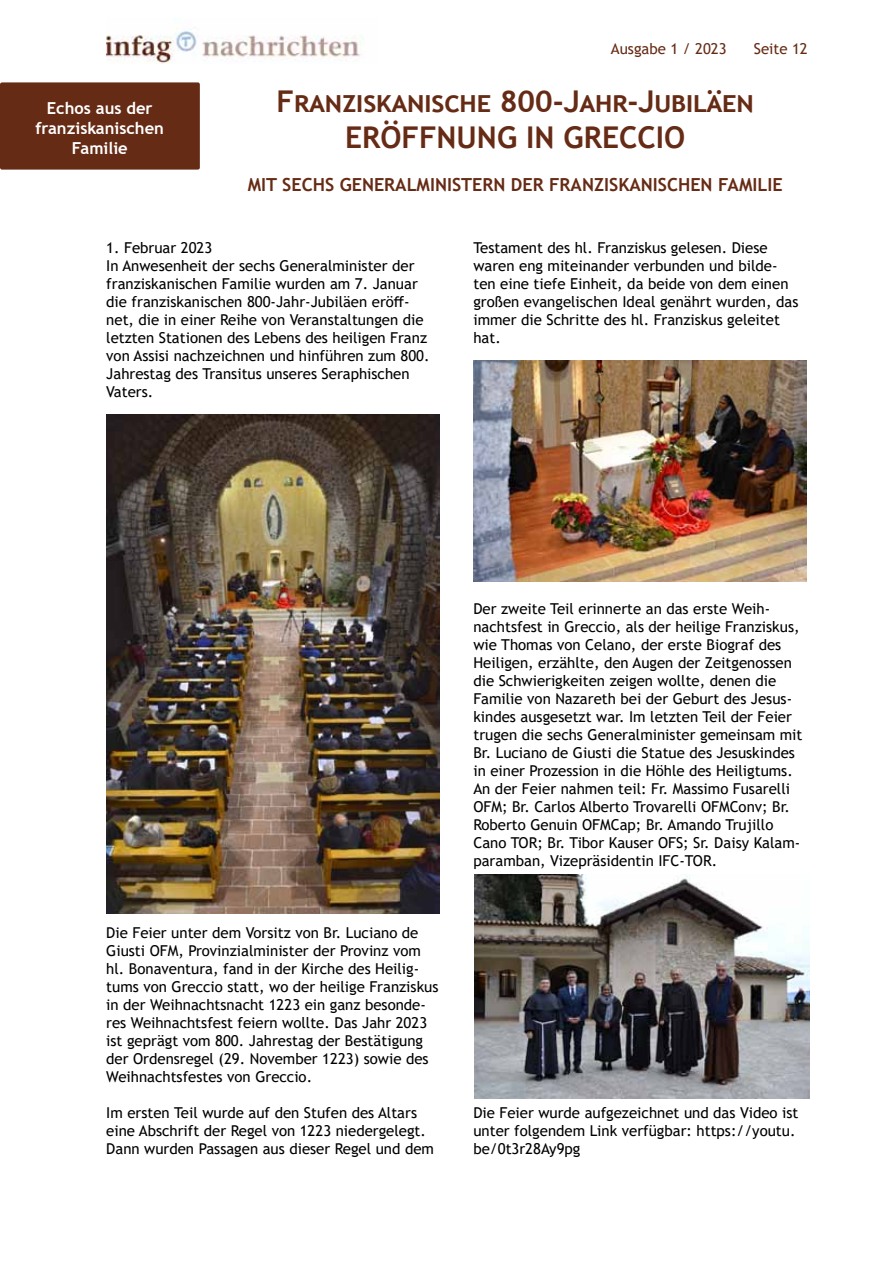
<style>
.page{position:relative;width:893px;height:1263px;background:#fff}
.page>*{position:absolute;margin:0;border:0;box-sizing:border-box;transform-origin:0 0}
.t1{font:700 30px/36px "Trebuchet MS";color:#662b15;text-align:center}
.t2{font:700 18px "Trebuchet MS";color:#662b15}
.t3{font:700 16.5px/19.8px "Trebuchet MS";color:#fff;text-align:center}
.t4{font:15px/18px "Trebuchet MS";color:#000}
.t5{font:15px "Trebuchet MS";color:#662b15}
</style>
<div class="page">
<div style="left:0;top:82px;width:200px;height:88px;background:#662b15;border-radius:2px"></div>
<img style="left:106px;top:414px;width:333px;height:499px">
<img style="left:474px;top:360px;width:332px;height:222px">
<img style="left:474px;top:874px;width:336px;height:224px">
<img style="left:106px;top:30px;width:258px;height:33px">
<p class="t3" style="left:36px;top:99px;width:130px">Echos aus der franziskanischen<br>Familie</p>
<p class="t5" style="left:611px;top:39px;width:117px">Ausgabe 1 / 2023</p>
<p class="t5" style="left:754px;top:39px;width:56px">Seite 12</p>
<h1 class="t1" style="left:277px;top:83px;width:479px">Franziskanische 800-Jahr-Jubiläen<br>ERÖFFNUNG IN GRECCIO</h1>
<p class="t2" style="left:248px;top:174px;width:536px">MIT SECHS GENERALMINISTERN DER FRANZISKANISCHEN FAMILIE</p>
<p class="t4" style="left:106px;top:239px;width:325px">1. Februar 2023<br>In Anwesenheit der sechs Generalminister der franziskanischen Familie wurden am 7. Januar die franziskanischen 800-Jahr-Jubiläen eröff&shy;net, die in einer Reihe von Veranstaltungen die letzten Stationen des Lebens des heiligen Franz von Assisi nachzeichnen und hinführen zum 800.<br>Jahrestag des Transitus unseres Seraphischen Vaters.</p>
<p class="t4" style="left:473px;top:239px;width:327px">Testament des hl. Franziskus gelesen. Diese waren eng miteinander verbunden und bilde&shy;ten eine tiefe Einheit, da beide von dem einen großen evangelischen Ideal genährt wurden, das immer die Schritte des hl. Franziskus geleitet hat.</p>
<p class="t4" style="left:106px;top:923px;width:334px">Die Feier unter dem Vorsitz von Br. Luciano de Giusti OFM, Provinzialminister der Provinz vom hl. Bonaventura, fand in der Kirche des Heilig&shy;tums von Greccio statt, wo der heilige Franziskus in der Weihnachtsnacht 1223 ein ganz besonde&shy;res Weihnachtsfest feiern wollte. Das Jahr 2023 ist geprägt vom 800. Jahrestag der Bestätigung der Ordensregel (29. November 1223) sowie des Weihnachtsfestes von Greccio.</p>
<p class="t4" style="left:106px;top:1103px;width:329px">Im ersten Teil wurde auf den Stufen des Altars eine Abschrift der Regel von 1223 niedergelegt.<br>Dann wurden Passagen aus dieser Regel und dem</p>
<p class="t4" style="left:473px;top:599px;width:331px">Der zweite Teil erinnerte an das erste Weih&shy;nachtsfest in Greccio, als der heilige Franziskus, wie Thomas von Celano, der erste Biograf des Heiligen, erzählte, den Augen der Zeitgenossen die Schwierigkeiten zeigen wollte, denen die Familie von Nazareth bei der Geburt des Jesus&shy;kindes ausgesetzt war. Im letzten Teil der Feier trugen die sechs Generalminister gemeinsam mit Br. Luciano de Giusti die Statue des Jesuskindes in einer Prozession in die Höhle des Heiligtums.<br>An der Feier nahmen teil: Fr. Massimo Fusarelli OFM; Br. Carlos Alberto Trovarelli OFMConv; Br.<br>Roberto Genuin OFMCap; Br. Amando Trujillo Cano TOR; Br. Tibor Kauser OFS; Sr. Daisy Kalam&shy;paramban, Vizepräsidentin IFC-TOR.</p>
<p class="t4" style="left:473px;top:1103px;width:326px">Die Feier wurde aufgezeichnet und das Video ist unter folgendem Link verfügbar: https://youtu. be/0t3r28Ay9pg</p>
</div>
